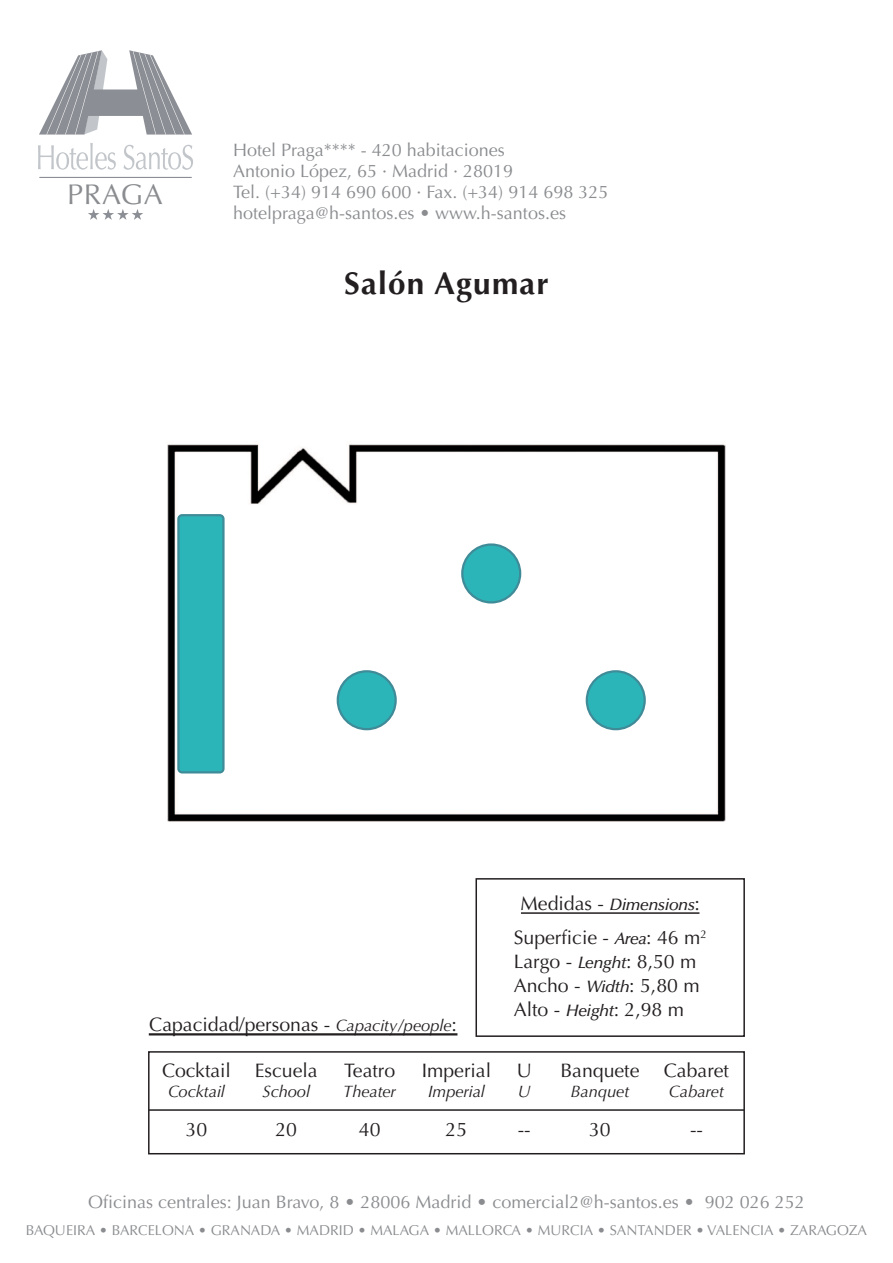
<style>
.page{position:relative;width:893px;height:1263px;background:#fff}
.page>*{position:absolute;margin:0;border:0;box-sizing:border-box;transform-origin:0 0}
.t1{font:700 31.5px "Optima";letter-spacing:.04em;color:#231f20}
.t2{font:28.5px "Optima";letter-spacing:.03em;color:#8a8c8f}
.t3{font:19.5px/24px "Optima";color:#231f20}
.t4{font:18px/21px "Optima";color:#8a8c8f}
.t5{font:italic 16.5px "Optima";letter-spacing:-.005em;color:#231f20}
.t6{font:italic 500 16.5px "Optima";letter-spacing:-.035em;color:#231f20}
.t7{font:14.25px "Optima";color:#8a8c8f}
.s1{font-weight:400;font-style:normal;font-size:19.5px}
.s2{font-weight:500;font-style:italic;font-size:16.5px}
.s3{font-style:italic;font-size:16.5px}
</style>
<div class="page">
<img style="left:168px;top:444px;width:557px;height:378px">
<div style="left:338px;top:671px;width:58px;height:58px;background:#2cb5b8;border-radius:50%"></div>
<div style="left:337px;top:670px;width:60px;height:60px;border:2px solid #3f8b98;border-radius:50%"></div>
<div style="left:587px;top:671px;width:58px;height:58px;background:#2cb5b8;border-radius:50%"></div>
<div style="left:586px;top:670px;width:60px;height:60px;border:2px solid #3f8b98;border-radius:50%"></div>
<div style="left:462px;top:545px;width:58px;height:57px;background:#2cb5b8;border-radius:50%"></div>
<div style="left:461px;top:543px;width:60px;height:61px;border:2px solid #3f8b98;border-radius:50%"></div>
<div style="left:178px;top:515px;width:45px;height:257px;background:#2cb5b8;border-radius:4px"></div>
<div style="left:177px;top:514px;width:48px;height:260px;border:2px solid #3f8b98;border-radius:4px"></div>
<hr style="left:521px;top:912px;width:178px;height:2px;background:#231f20">
<div style="left:475px;top:878px;width:270px;height:159px;border:2px solid #231f20"></div>
<hr style="left:149px;top:1033px;width:308px;height:3px;background:#231f20">
<div style="left:148px;top:1051px;width:597px;height:103px;border:2px solid #231f20"></div>
<hr style="left:149px;top:1109px;width:595px;height:2px;background:#231f20">
<svg style="left:39px;top:50px;width:153px;height:85px"></svg>
<svg style="left:38px;top:143px;width:155px;height:27px"></svg>
<hr style="left:39px;top:177px;width:153px;height:1px;background:#8b8e94">
<svg style="left:88px;top:209px;width:55px;height:11px"></svg>
<h2 class="t2" style="left:67px;top:178px;width:97px">PRAGA</h2>
<p class="t4" style="left:233px;top:140px;width:377px">Hotel Praga**** - 420 habitaciones<br>Antonio López, 65 · Madrid · 28019<br>Tel. (+34) 914 690 600 · Fax. (+34) 914 698 325 hotelpraga@h-santos.es • www.h-santos.es</p>
<h1 class="t1" style="left:344px;top:265px;width:206px">Salón Agumar</h1>
<p class="t6" style="left:520px;top:895px;width:181px"><span class="s1">Medidas -</span> Dimensions<span class="s1">:</span></p>
<p class="t3" style="left:514px;top:926px;width:194px">Superficie - <span class="s2">Area</span>: 46 m<sup>2<br></sup>Largo - <span class="s2">Lenght</span>: 8,50 m<br>Ancho - <span class="s2">Width</span>: 5,80 m<br>Alto - <span class="s2">Height</span>: 2,98 m</p>
<p class="t3" style="left:149px;top:1013px;width:309px">Capacidad/personas - <span class="s3">Capacity/people</span>:</p>
<p class="t3" style="left:162px;top:1059px;width:71px">Cocktail</p>
<p class="t5" style="left:168px;top:1082px;width:58px">Cocktail</p>
<p class="t3" style="left:186px;top:1117px;width:23px">30</p>
<p class="t3" style="left:275px;top:1117px;width:23px">20</p>
<p class="t3" style="left:359px;top:1117px;width:23px">40</p>
<p class="t3" style="left:446px;top:1117px;width:23px">25</p>
<p class="t3" style="left:518px;top:1117px;width:14px">--</p>
<p class="t3" style="left:589px;top:1117px;width:23px">30</p>
<p class="t3" style="left:690px;top:1117px;width:14px">--</p>
<p class="t3" style="left:255px;top:1059px;width:64px">Escuela</p>
<p class="t5" style="left:263px;top:1082px;width:49px">School</p>
<p class="t3" style="left:422px;top:1059px;width:71px">Imperial</p>
<p class="t5" style="left:428px;top:1082px;width:58px">Imperial</p>
<p class="t3" style="left:664px;top:1059px;width:67px">Cabaret</p>
<p class="t5" style="left:669px;top:1082px;width:56px">Cabaret</p>
<p class="t3" style="left:344px;top:1059px;width:53px">Teatro</p>
<p class="t5" style="left:343px;top:1082px;width:54px">Theater</p>
<p class="t3" style="left:517px;top:1059px;width:17px">U</p>
<p class="t5" style="left:518px;top:1082px;width:14px">U</p>
<p class="t3" style="left:560px;top:1059px;width:81px">Banquete</p>
<p class="t5" style="left:571px;top:1082px;width:60px">Banquet</p>
<p class="t4" style="left:88px;top:1192px;width:718px">Oficinas centrales: Juan Bravo, 8 • 28006 Madrid • comercial2@h-santos.es • 902 026 252</p>
<p class="t7" style="left:26px;top:1222px;width:843px">BAQUEIRA • BARCELONA • GRANADA • MADRID • MALAGA • MALLORCA • MURCIA • SANTANDER • VALENCIA • ZARAGOZA</p>
</div>
